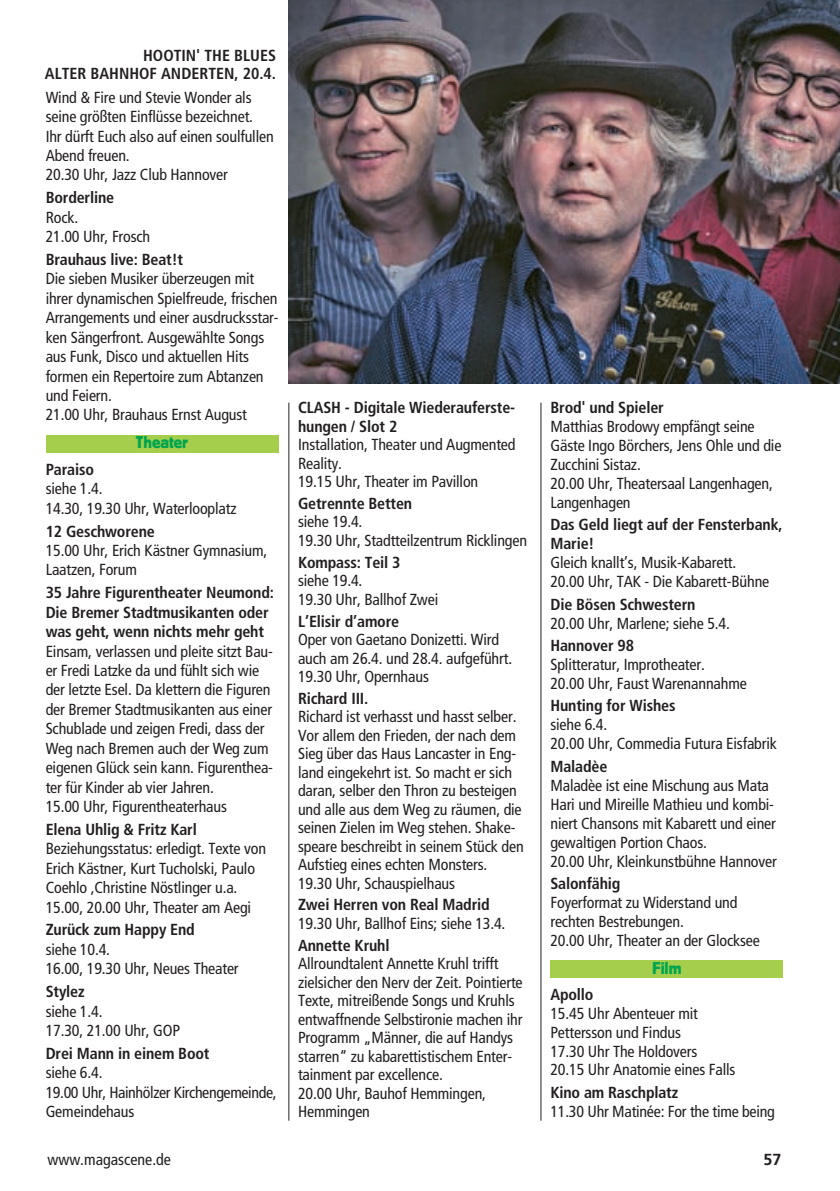
<style>
.page{position:relative;width:840px;height:1191px;background:#fff}
.page>*{position:absolute;margin:0;border:0;box-sizing:border-box;transform-origin:0 0}
.t1{font:18px "Block T";color:#00a54f}
.t2{font:condensed 16px/19.4px "Frutiger";letter-spacing:-.01em;color:#231f20}
.t3{font:700 condensed 16px/19.4px "Frutiger";letter-spacing:-.01em;color:#231f20}
.t4{font:700 16px "Frutiger";color:#231f20}
</style>
<div class="page">
<div style="left:46px;top:435px;width:232px;height:17px;background:#a4ce4c"></div>
<div style="left:550px;top:960px;width:232px;height:17px;background:#a4ce4c"></div>
<hr style="left:288px;top:403px;width:1px;height:717px;background:#231f20">
<hr style="left:540px;top:403px;width:1px;height:717px;background:#231f20">
<img style="left:289px;top:0;width:550px;height:383px">
<p class="t3" style="left:45px;top:47px;width:232px;line-height:18px;text-align:right">HOOTIN' THE BLUES<br>ALTER BAHNHOF ANDERTEN, 20.4.</p>
<p class="t2" style="left:46px;top:89px;width:229px">Wind &amp; Fire und Stevie Wonder als seine größten Einflüsse bezeichnet.<br>Ihr dürft Euch also auf einen soulfullen<br>Abend freuen.<br>20.30 Uhr, Jazz Club Hannover</p>
<p class="t3" style="left:46px;top:189px;width:70px">Borderline</p>
<p class="t2" style="left:46px;top:209px;width:106px">Rock.<br>21.00 Uhr, Frosch</p>
<p class="t3" style="left:46px;top:251px;width:139px">Brauhaus live: Beat!t</p>
<p class="t2" style="left:46px;top:270px;width:234px">Die sieben Musiker überzeugen mit ihrer dynamischen Spielfreude, frischen Arrangements und einer ausdrucksstar&shy;ken Sängerfront. Ausgewählte Songs aus Funk, Disco und aktuellen Hits formen ein Repertoire zum Abtanzen und Feiern.<br>21.00 Uhr, Brauhaus Ernst August</p>
<p class="t3" style="left:46px;top:461px;width:50px">Paraiso</p>
<p class="t2" style="left:46px;top:480px;width:192px">siehe 1.4.<br>14.30, 19.30 Uhr, Waterlooplatz</p>
<p class="t3" style="left:46px;top:522px;width:111px">12 Geschworene</p>
<p class="t2" style="left:46px;top:542px;width:223px">15.00 Uhr, Erich Kästner Gymnasium,<br>Laatzen, Forum</p>
<p class="t3" style="left:46px;top:584px;width:230px">35 Jahre Figurentheater Neumond:<br>Die Bremer Stadtmusikanten oder was geht, wenn nichts mehr geht</p>
<p class="t2" style="left:46px;top:642px;width:229px">Einsam, verlassen und pleite sitzt Bau&shy;er Fredi Latzke da und fühlt sich wie der letzte Esel. Da klettern die Figuren der Bremer Stadtmusikanten aus einer Schublade und zeigen Fredi, dass der Weg nach Bremen auch der Weg zum eigenen Glück sein kann. Figurenthea&shy;ter für Kinder ab vier Jahren.<br>15.00 Uhr, Figurentheaterhaus</p>
<p class="t3" style="left:46px;top:821px;width:153px">Elena Uhlig &amp; Fritz Karl</p>
<p class="t2" style="left:46px;top:840px;width:222px">Beziehungsstatus: erledigt. Texte von Erich Kästner, Kurt Tucholski, Paulo Coehlo ,Christine Nöstlinger u.a.<br>15.00, 20.00 Uhr, Theater am Aegi</p>
<p class="t3" style="left:46px;top:921px;width:151px">Zurück zum Happy End</p>
<p class="t2" style="left:46px;top:941px;width:194px">siehe 10.4.<br>16.00, 19.30 Uhr, Neues Theater</p>
<p class="t3" style="left:46px;top:983px;width:40px">Stylez</p>
<p class="t2" style="left:46px;top:1002px;width:136px">siehe 1.4.<br>17.30, 21.00 Uhr, GOP</p>
<p class="t3" style="left:46px;top:1044px;width:165px">Drei Mann in einem Boot</p>
<p class="t2" style="left:46px;top:1064px;width:232px">siehe 6.4.<br>19.00 Uhr, Hainhölzer Kirchengemeinde,<br>Gemeindehaus</p>
<p class="t1" style="left:136px;top:433px;width:54px">Theater</p>
<p class="t3" style="left:298px;top:400px;width:219px;line-height:18.4px">CLASH - Digitale Wiederauferste&shy;hungen / Slot 2</p>
<p class="t2" style="left:298px;top:436px;width:219px;line-height:18.4px">Installation, Theater und Augmented<br>Reality.<br>19.15 Uhr, Theater im Pavillon</p>
<p class="t3" style="left:298px;top:495px;width:116px">Getrennte Betten</p>
<p class="t2" style="left:298px;top:514px;width:230px;line-height:18.4px">siehe 19.4.<br>19.30 Uhr, Stadtteilzentrum Ricklingen</p>
<p class="t3" style="left:298px;top:554px;width:104px">Kompass: Teil 3</p>
<p class="t2" style="left:298px;top:573px;width:142px;line-height:18.4px">siehe 19.4.<br>19.30 Uhr, Ballhof Zwei</p>
<p class="t3" style="left:298px;top:612px;width:103px">L’Elisir d’amore</p>
<p class="t2" style="left:298px;top:631px;width:215px;line-height:18.4px">Oper von Gaetano Donizetti. Wird auch am 26.4. und 28.4. aufgeführt.<br>19.30 Uhr, Opernhaus</p>
<p class="t3" style="left:298px;top:690px;width:72px">Richard III.</p>
<p class="t2" style="left:298px;top:709px;width:227px;line-height:18.4px">Richard ist verhasst und hasst selber.<br>Vor allem den Frieden, der nach dem Sieg über das Haus Lancaster in Eng&shy;land eingekehrt ist. So macht er sich daran, selber den Thron zu besteigen und alle aus dem Weg zu räumen, die seinen Zielen im Weg stehen. Shake&shy;speare beschreibt in seinem Stück den Aufstieg eines echten Monsters.<br>19.30 Uhr, Schauspielhaus</p>
<p class="t3" style="left:298px;top:896px;width:193px">Zwei Herren von Real Madrid</p>
<p class="t2" style="left:298px;top:915px;width:209px">19.30 Uhr, Ballhof Eins; siehe 13.4.</p>
<p class="t3" style="left:298px;top:936px;width:93px">Annette Kruhl</p>
<p class="t2" style="left:298px;top:955px;width:226px;line-height:18.4px">Allroundtalent Annette Kruhl trifft zielsicher den Nerv der Zeit. Pointierte<br>Texte, mitreißende Songs und Kruhls entwaffnende Selbstironie machen ihr<br>Programm „Männer, die auf Handys starren“ zu kabarettistischem Enter&shy;tainment par excellence.<br>20.00 Uhr, Bauhof Hemmingen,<br>Hemmingen</p>
<p class="t3" style="left:550px;top:399px;width:115px">Brod' und Spieler</p>
<p class="t2" style="left:550px;top:418px;width:232px">Matthias Brodowy empfängt seine<br>Gäste Ingo Börchers, Jens Ohle und die<br>Zucchini Sistaz.<br>20.00 Uhr, Theatersaal Langenhagen,<br>Langenhagen</p>
<p class="t3" style="left:550px;top:516px;width:234px">Das Geld liegt auf der Fensterbank,<br>Marie!</p>
<p class="t2" style="left:550px;top:554px;width:220px">Gleich knallt’s, Musik-Kabarett.<br>20.00 Uhr, TAK - Die Kabarett-Bühne</p>
<p class="t3" style="left:550px;top:595px;width:146px">Die Bösen Schwestern</p>
<p class="t2" style="left:550px;top:614px;width:181px">20.00 Uhr, Marlene; siehe 5.4.</p>
<p class="t3" style="left:550px;top:637px;width:85px">Hannover 98</p>
<p class="t2" style="left:550px;top:656px;width:198px">Splitteratur, Improtheater.<br>20.00 Uhr, Faust Warenannahme</p>
<p class="t3" style="left:550px;top:697px;width:127px">Hunting for Wishes</p>
<p class="t2" style="left:550px;top:716px;width:228px">siehe 6.4.<br>20.00 Uhr, Commedia Futura Eisfabrik</p>
<p class="t3" style="left:550px;top:757px;width:58px">Maladèe</p>
<p class="t2" style="left:550px;top:777px;width:228px">Maladèe ist eine Mischung aus Mata Hari und Mireille Mathieu und kombi&shy;niert Chansons mit Kabarett und einer gewaltigen Portion Chaos.<br>20.00 Uhr, Kleinkunstbühne Hannover</p>
<p class="t3" style="left:550px;top:875px;width:71px">Salonfähig</p>
<p class="t2" style="left:550px;top:894px;width:211px">Foyerformat zu Widerstand und rechten Bestrebungen.<br>20.00 Uhr, Theater an der Glocksee</p>
<p class="t3" style="left:550px;top:985px;width:45px">Apollo</p>
<p class="t2" style="left:550px;top:1004px;width:186px">15.45 Uhr Abenteuer mit<br>Pettersson und Findus<br>17.30 Uhr The Holdovers<br>20.15 Uhr Anatomie eines Falls</p>
<p class="t3" style="left:550px;top:1083px;width:129px">Kino am Raschplatz</p>
<p class="t2" style="left:550px;top:1102px;width:226px">11.30 Uhr Matinée: For the time being</p>
<p class="t1" style="left:651px;top:958px;width:31px">Film</p>
<p class="t2" style="left:47px;top:1151px;width:125px">www.magascene.de</p>
<p class="t4" style="left:763px;top:1152px;width:19px">57</p>
</div>
